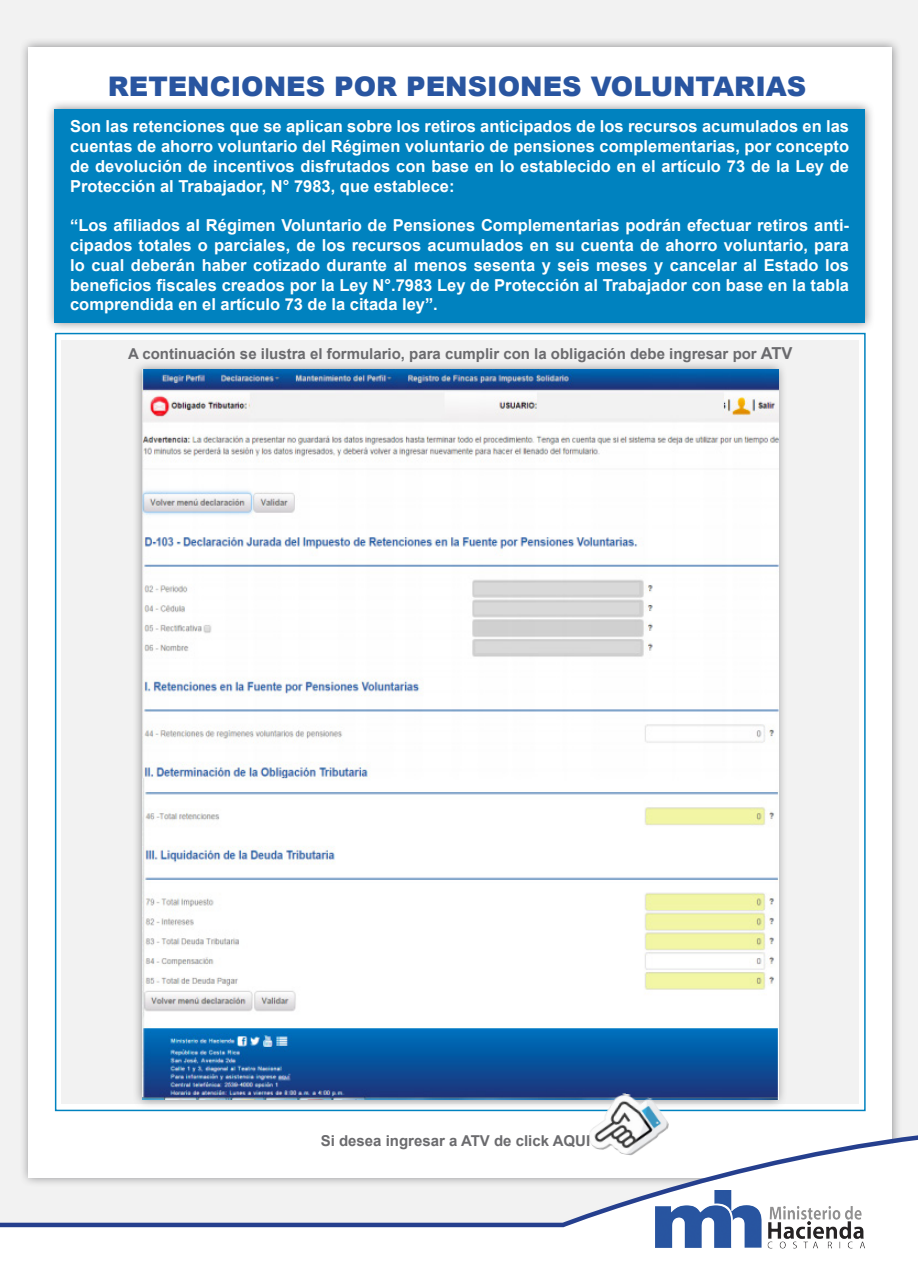
<style>
.page{position:relative;width:918px;height:1276px;background:#fff}
.page>*{position:absolute;margin:0;border:0;box-sizing:border-box;transform-origin:0 0}
.t1{font:900 27px "Arial";color:#2955a0}
.t2{font:700 16.5px/19.8px "Arial";color:#fff;text-align:justify}
.t3{font:700 15px "Arial";color:#6b6b6e}
.s1{font-size:16.5px}
</style>
<div class="page">
<div style="left:0;top:0;width:918px;height:1239px;background:#f2f2f2"></div>
<div style="left:19px;top:37px;width:883px;height:1150px;background:#6b6b6e;opacity:.75"></div>
<div style="left:29px;top:47px;width:863px;height:1130px;background:#fff"></div>
<div style="left:62px;top:340px;width:797px;height:763px;background:#f2f2f2"></div>
<div style="left:45px;top:100px;width:830px;height:233px;background:#6b6b6e;opacity:.75"></div>
<div style="left:55px;top:109px;width:810px;height:214px;background:#0082bf"></div>
<div style="left:0;top:1229px;width:918px;height:19px;background:#fff"></div>
<img style="left:656px;top:1229px;width:216px;height:20px">
<svg style="left:0;top:1123px;width:918px;height:106px"></svg>
<div style="left:133px;top:360px;width:655px;height:749px;background:#6b6b6e;opacity:.75"></div>
<img style="left:142px;top:370px;width:636px;height:729px">
<img style="left:587px;top:1088px;width:86px;height:73px">
<p class="t1" style="left:108px;top:67px;width:700px">RETENCIONES POR PENSIONES VOLUNTARIAS</p>
<p class="t2" style="left:70px;top:117px;width:780px">Son las retenciones que se aplican sobre los retiros anticipados de los recursos acumulados en las cuentas de ahorro voluntario del Régimen voluntario de pensiones complementarias, por concepto de devolución de incentivos disfrutados con base en lo establecido en el artículo 73 de la Ley de Protección al Trabajador, N° 7983, que establece:</p>
<p class="t2" style="left:70px;top:216px;width:780px">“Los afiliados al Régimen Voluntario de Pensiones Complementarias podrán efectuar retiros anti&shy;cipados totales o parciales, de los recursos acumulados en su cuenta de ahorro voluntario, para lo cual deberán haber cotizado durante al menos sesenta y seis meses y cancelar al Estado los beneficios fiscales creados por la Ley N°.7983 Ley de Protección al Trabajador con base en la tabla comprendida en el artículo 73 de la citada ley”.</p>
<p class="t3" style="left:128px;top:343px;width:666px">A continuación se ilustra el formulario, para cumplir con la obligación debe ingresar por <span class="s1">ATV</span></p>
<p class="t3" style="left:321px;top:1131px;width:271px">Si desea ingresar a ATV de click AQUI</p>
</div>
